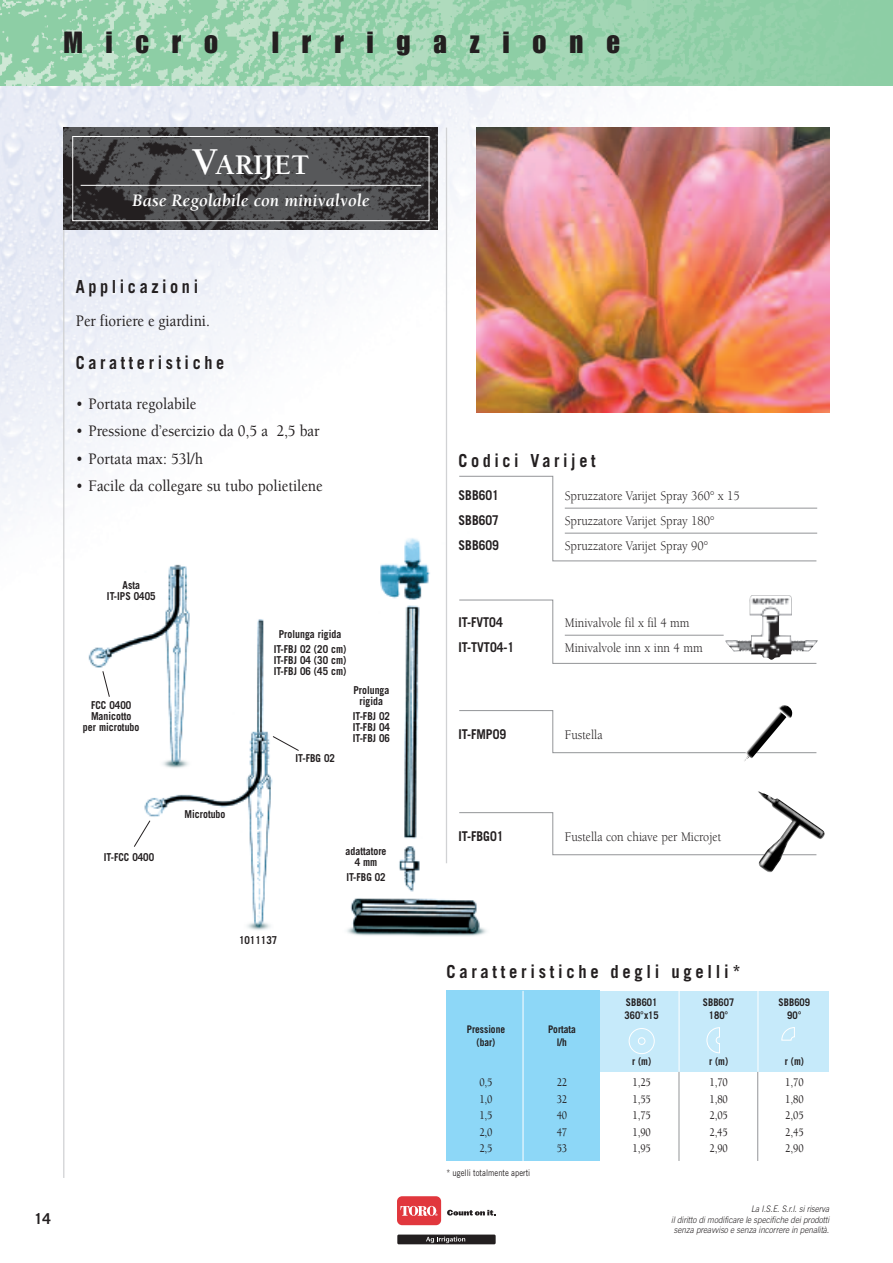
<style>
.page{position:relative;width:893px;height:1263px;background:#fff}
.page>*{position:absolute;margin:0;border:0;box-sizing:border-box;transform-origin:0 0}
.t1{font:30px "Impact";letter-spacing:.77em;color:#231f20}
.t2{font:700 29.25px "Berkeley";color:#fff}
.t3{font:700 18px "Trade Gothic";letter-spacing:.22em;color:#231f20;scale:.9 1}
.t4{font:italic 700 18px "Berkeley";color:#fff}
.t5{font:700 18px "Trade Gothic";letter-spacing:.22em;color:#231f20;scale:.92 1}
.t6{font:500 16.5px "Berkeley";color:#231f20;scale:.9 1}
.t7{font:700 15px "Trade Gothic";color:#231f20}
.t8{font:13.5px "Berkeley";color:#231f20;scale:.9 1}
.t9{font:700 13.5px "Trade Gothic";color:#231f20;scale:.9 1}
.t10{font:500 12px "Berkeley";color:#231f20;scale:.85 1}
.t11{font:700 10.95px/10.9px "Trade Gothic";color:#231f20;text-align:center;scale:.9 1}
.t12{font:700 10.5px "Trade Gothic";color:#231f20;scale:.9 1}
.t13{font:italic 300 9px/10.5px "Trade Gothic";color:#231f20;text-align:right;scale:.9 1}
.t14{font:9px "Trade Gothic";color:#231f20;scale:.85 1}
.s1{font-size:39px}
.s2{font-weight:400}
</style>
<div class="page">
<img style="left:88px;top:638px;width:399px;height:298px">
<img style="left:0;top:85px;width:893px;height:553px">
<img style="left:0;top:0;width:893px;height:85px">
<svg style="left:447px;top:1210px;width:48px;height:5px"></svg>
<div style="left:397px;top:1196px;width:44px;height:29px;background:#e1373d;border-radius:5px"></div>
<svg style="left:400px;top:1206px;width:37px;height:10px"></svg>
<div style="left:397px;top:1234px;width:99px;height:10px;background:#231f20"></div>
<svg style="left:426px;top:1236px;width:39px;height:7px"></svg>
<hr style="left:63px;top:128px;width:1px;height:1050px;background:#d1d2d4">
<hr style="left:446px;top:128px;width:1px;height:735px;background:#d1d2d4">
<svg style="left:458px;top:475px;width:359px;height:87px"></svg>
<hr style="left:565px;top:508px;width:252px;height:1px;background:#939598">
<hr style="left:565px;top:533px;width:252px;height:1px;background:#939598">
<svg style="left:458px;top:599px;width:359px;height:65px"></svg>
<hr style="left:565px;top:635px;width:159px;height:1px;background:#939598">
<img style="left:64px;top:128px;width:374px;height:102px">
<hr style="left:81px;top:185px;width:340px;height:1px;background:#fff">
<div style="left:72px;top:136px;width:357px;height:85px;border:1px solid #fff"></div>
<img style="left:476px;top:128px;width:353px;height:284px">
<img style="left:725px;top:595px;width:93px;height:65px">
<svg style="left:458px;top:710px;width:359px;height:43px"></svg>
<svg style="left:458px;top:812px;width:300px;height:43px"></svg>
<hr style="left:679px;top:1071px;width:1px;height:90px;background:#939598">
<hr style="left:757px;top:1071px;width:1px;height:90px;background:#939598">
<div style="left:446px;top:991px;width:383px;height:80px;background:#c6eafa"></div>
<div style="left:446px;top:991px;width:154px;height:170px;background:#8dd7f7"></div>
<hr style="left:523px;top:991px;width:1px;height:170px;background:#fff">
<hr style="left:679px;top:991px;width:1px;height:80px;background:#fff">
<hr style="left:757px;top:991px;width:1px;height:80px;background:#fff">
<svg style="left:629px;top:1028px;width:26px;height:26px"></svg>
<svg style="left:706px;top:1027px;width:14px;height:27px"></svg>
<svg style="left:781px;top:1027px;width:14px;height:13px"></svg>
<svg style="left:133px;top:819px;width:18px;height:29px"></svg>
<svg style="left:272px;top:735px;width:28px;height:17px"></svg>
<svg style="left:102px;top:670px;width:8px;height:28px"></svg>
<img style="left:743px;top:705px;width:49px;height:57px">
<img style="left:758px;top:791px;width:67px;height:82px">
<h1 class="t1" style="left:64px;top:32px;width:156px">Micro</h1>
<h1 class="t1" style="left:272px;top:32px;width:349px">Irrigazione</h1>
<h2 class="t2" style="left:192px;top:154px;width:119px"><span class="s1">V</span>ARIJET</h2>
<h3 class="t4" style="left:132px;top:193px;width:239px">Base Regolabile con minivalvole</h3>
<h3 class="t3" style="left:76px;top:280px;width:137px">Applicazioni</h3>
<h3 class="t6" style="left:76px;top:314px;width:151px">Per fioriere e giardini.</h3>
<h3 class="t3" style="left:76px;top:356px;width:166px">Caratteristiche</h3>
<h3 class="t6" style="left:76px;top:398px;width:136px"><span class="s2">•</span> Portata regolabile</h3>
<h3 class="t6" style="left:76px;top:425px;width:272px"><span class="s2">•</span> Pressione d’esercizio da 0,5 a 2,5 bar</h3>
<h3 class="t6" style="left:76px;top:452px;width:143px"><span class="s2">•</span> Portata max: 53l/h</h3>
<h3 class="t6" style="left:76px;top:479px;width:276px"><span class="s2">•</span> Facile da collegare su tubo polietilene</h3>
<p class="t11" style="left:107px;top:581px;width:56px">Asta<br>IT-IPS 0405</p>
<p class="t11" style="left:83px;top:700px;width:64px">FCC 0400<br>Manicotto<br>per microtubo</p>
<p class="t11" style="left:104px;top:852px;width:57px">IT-FCC 0400</p>
<p class="t11" style="left:185px;top:810px;width:47px">Microtubo</p>
<p class="t11" style="left:274px;top:627px;width:82px;line-height:15.1px">Prolunga rigida<br>IT-FBJ 02 (20 cm)</p>
<p class="t11" style="left:274px;top:656px;width:82px;text-align:left">IT-FBJ 04 (30 cm)<br>IT-FBJ 06 (45 cm)</p>
<p class="t11" style="left:296px;top:754px;width:45px">IT-FBG 02</p>
<p class="t11" style="left:353px;top:685px;width:42px">Prolunga rigida</p>
<p class="t11" style="left:353px;top:712px;width:43px;text-align:justify">IT-FBJ 02<br>IT-FBJ 04<br>IT-FBJ 06</p>
<p class="t11" style="left:346px;top:847px;width:47px">adattatore<br>4 mm</p>
<p class="t11" style="left:346px;top:873px;width:45px">IT-FBG 02</p>
<p class="t11" style="left:239px;top:935px;width:44px">1011137</p>
<h3 class="t7" style="left:34px;top:1213px;width:18px">14</h3>
<h3 class="t3" style="left:458px;top:453px;width:154px">Codici Varijet</h3>
<p class="t9" style="left:458px;top:490px;width:47px">SBB601</p>
<p class="t8" style="left:565px;top:490px;width:196px">Spruzzatore Varijet Spray 360° x 15</p>
<p class="t9" style="left:458px;top:515px;width:47px">SBB607</p>
<p class="t8" style="left:565px;top:515px;width:168px">Spruzzatore Varijet Spray 180°</p>
<p class="t9" style="left:458px;top:540px;width:47px">SBB609</p>
<p class="t8" style="left:565px;top:540px;width:161px">Spruzzatore Varijet Spray 90°</p>
<p class="t9" style="left:458px;top:617px;width:51px">IT-FVT04</p>
<p class="t8" style="left:565px;top:618px;width:140px">Minivalvole fil x fil 4 mm</p>
<p class="t9" style="left:458px;top:642px;width:64px">IT-TVT04-1</p>
<p class="t8" style="left:565px;top:643px;width:155px">Minivalvole inn x inn 4 mm</p>
<p class="t9" style="left:458px;top:729px;width:55px">IT-FMP09</p>
<p class="t8" style="left:565px;top:730px;width:43px">Fustella</p>
<p class="t9" style="left:458px;top:832px;width:52px">IT-FBG01</p>
<p class="t8" style="left:565px;top:832px;width:175px">Fustella con chiave per Microjet</p>
<h3 class="t5" style="left:446px;top:965px;width:321px">Caratteristiche degli ugelli*</h3>
<p class="t12" style="left:626px;top:998px;width:37px">SBB601</p>
<p class="t12" style="left:703px;top:998px;width:37px">SBB607</p>
<p class="t12" style="left:779px;top:998px;width:37px">SBB609</p>
<p class="t12" style="left:624px;top:1012px;width:40px">360°x15</p>
<p class="t12" style="left:709px;top:1012px;width:23px">180°</p>
<p class="t12" style="left:787px;top:1012px;width:17px">90°</p>
<p class="t12" style="left:467px;top:1025px;width:44px">Pressione</p>
<p class="t12" style="left:548px;top:1025px;width:32px">Portata</p>
<p class="t12" style="left:476px;top:1039px;width:22px">(bar)</p>
<p class="t12" style="left:557px;top:1039px;width:13px">l/h</p>
<p class="t12" style="left:632px;top:1058px;width:23px">r (m)</p>
<p class="t12" style="left:709px;top:1058px;width:23px">r (m)</p>
<p class="t12" style="left:785px;top:1058px;width:23px">r (m)</p>
<p class="t10" style="left:479px;top:1078px;width:17px">0,5</p>
<p class="t10" style="left:557px;top:1078px;width:14px">22</p>
<p class="t10" style="left:632px;top:1078px;width:23px">1,25</p>
<p class="t10" style="left:709px;top:1078px;width:23px">1,70</p>
<p class="t10" style="left:785px;top:1078px;width:23px">1,70</p>
<p class="t10" style="left:479px;top:1094px;width:17px">1,0</p>
<p class="t10" style="left:557px;top:1094px;width:14px">32</p>
<p class="t10" style="left:632px;top:1094px;width:23px">1,55</p>
<p class="t10" style="left:709px;top:1094px;width:23px">1,80</p>
<p class="t10" style="left:785px;top:1094px;width:23px">1,80</p>
<p class="t10" style="left:479px;top:1111px;width:17px">1,5</p>
<p class="t10" style="left:557px;top:1111px;width:14px">40</p>
<p class="t10" style="left:632px;top:1111px;width:23px">1,75</p>
<p class="t10" style="left:709px;top:1111px;width:23px">2,05</p>
<p class="t10" style="left:785px;top:1111px;width:23px">2,05</p>
<p class="t10" style="left:479px;top:1127px;width:17px">2,0</p>
<p class="t10" style="left:557px;top:1127px;width:14px">47</p>
<p class="t10" style="left:632px;top:1127px;width:23px">1,90</p>
<p class="t10" style="left:709px;top:1127px;width:23px">2,45</p>
<p class="t10" style="left:785px;top:1127px;width:23px">2,45</p>
<p class="t10" style="left:479px;top:1144px;width:17px">2,5</p>
<p class="t10" style="left:557px;top:1144px;width:14px">53</p>
<p class="t10" style="left:632px;top:1144px;width:23px">1,95</p>
<p class="t10" style="left:709px;top:1144px;width:23px">2,90</p>
<p class="t10" style="left:785px;top:1144px;width:23px">2,90</p>
<p class="t14" style="left:446px;top:1170px;width:100px">* ugelli totalmente aperti</p>
<p class="t13" style="left:671px;top:1205px;width:177px">La I.S.E. S.r.l. si riserva<br>il diritto di modificare le specifiche dei prodotti senza preavviso e senza incorrere in penalità.</p>
</div>
